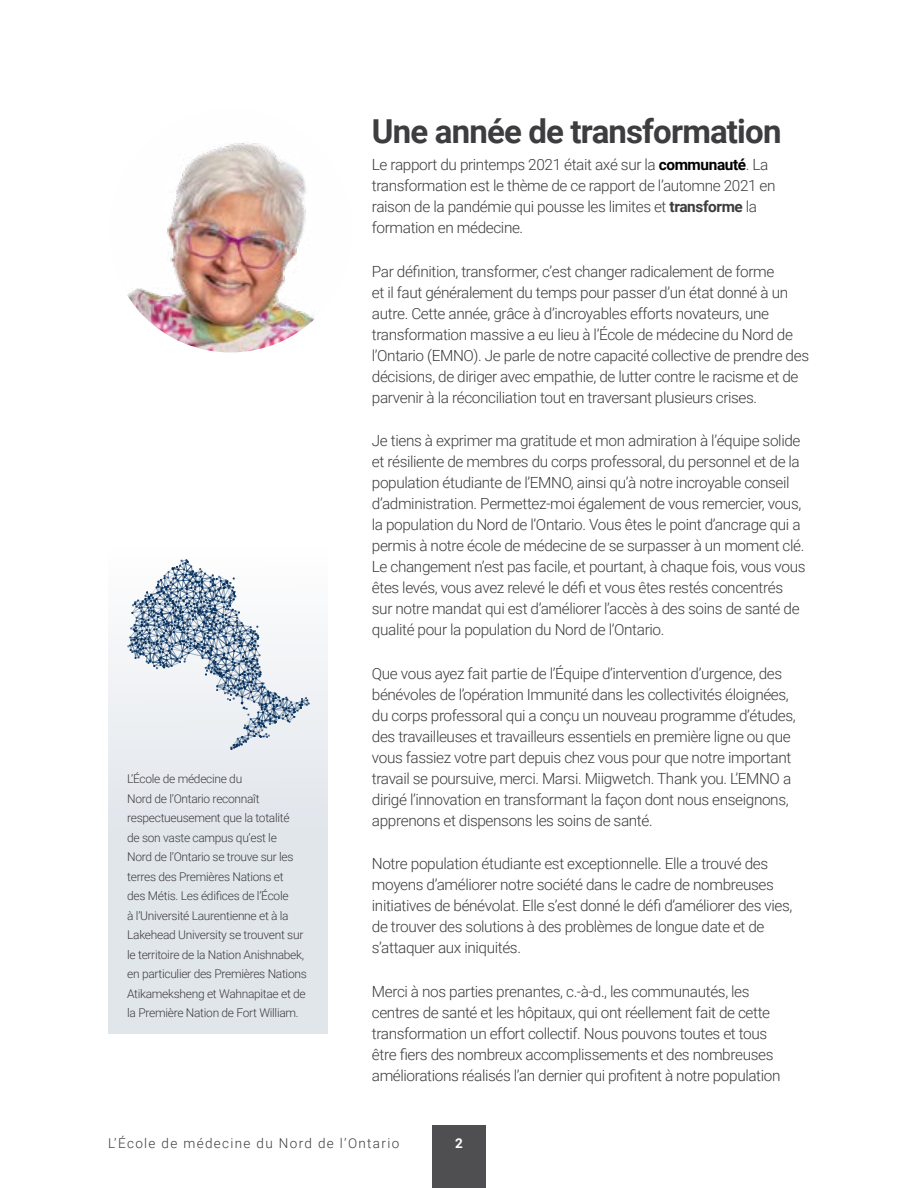
<style>
.page{position:relative;width:918px;height:1188px;background:#fff}
.page>*{position:absolute;margin:0;border:0;box-sizing:border-box;transform-origin:0 0}
.t1{font:700 33px "Roboto";letter-spacing:-.025em;color:#3d3c3e}
.t2{font:300 15.3px/21px "Roboto";letter-spacing:-.025em;color:#3d3c3e}
.t3{font:300 13.5px "Roboto";letter-spacing:.1em;color:#3d3c3e}
.t4{font:700 13.5px "Roboto";color:#fff}
.t5{font:300 12px/19.5px "Roboto";letter-spacing:-.025em;color:#3d3c3e}
.s1{font-weight:700;color:#000}
.s2{font-weight:700}
</style>
<div class="page">
<div style="left:432px;top:1125px;width:54px;height:63px;background:#4f4f51"></div>
<div style="left:108px;top:510px;width:220px;height:523px;background:linear-gradient(to bottom,#fdfdfe,#d9e0e6)"></div>
<img style="left:108px;top:108px;width:245px;height:244px;border-radius:122px">
<svg style="left:128px;top:559px;width:181px;height:191px"></svg>
<p class="t5" style="left:127px;top:769px;width:181px">L’École de médecine du<br>Nord de l’Ontario reconnaît respectueusement que la totalité<br>de son vaste campus qu’est le<br>Nord de l’Ontario se trouve sur les terres des Premières Nations et<br>des Métis. Les édifices de l’École<br>à l’Université Laurentienne et à la Lakehead University se trouvent sur le territoire de la Nation Anishnabek, en particulier des Premières Nations Atikameksheng et Wahnapitae et de la Première Nation de Fort William.</p>
<h1 class="t1" style="left:372px;top:108px;width:411px">Une année de transformation</h1>
<p class="t2" style="left:372px;top:154px;width:405px">Le rapport du printemps 2021 était axé sur la <span class="s1">communauté</span>. La transformation est le thème de ce rapport de l’automne 2021 en raison de la pandémie qui pousse les limites et <span class="s2">transforme</span> la formation en médecine.</p>
<p class="t2" style="left:372px;top:260px;width:439px">Par définition, transformer, c’est changer radicalement de forme<br>et il faut généralement du temps pour passer d’un état donné à un autre. Cette année, grâce à d’incroyables efforts novateurs, une transformation massive a eu lieu à l’École de médecine du Nord de l’Ontario (EMNO). Je parle de notre capacité collective de prendre des décisions, de diriger avec empathie, de lutter contre le racisme et de parvenir à la réconciliation tout en traversant plusieurs crises.</p>
<p class="t2" style="left:372px;top:430px;width:435px">Je tiens à exprimer ma gratitude et mon admiration à l’équipe solide et résiliente de membres du corps professoral, du personnel et de la population étudiante de l’EMNO, ainsi qu’à notre incroyable conseil d’administration. Permettez-moi également de vous remercier, vous, la population du Nord de l’Ontario. Vous êtes le point d’ancrage qui a permis à notre école de médecine de se surpasser à un moment clé.<br>Le changement n’est pas facile, et pourtant, à chaque fois, vous vous êtes levés, vous avez relevé le défi et vous êtes restés concentrés sur notre mandat qui est d’améliorer l’accès à des soins de santé de qualité pour la population du Nord de l’Ontario.</p>
<p class="t2" style="left:372px;top:662px;width:425px">Que vous ayez fait partie de l’Équipe d’intervention d’urgence, des bénévoles de l’opération Immunité dans les collectivités éloignées, du corps professoral qui a conçu un nouveau programme d’études, des travailleuses et travailleurs essentiels en première ligne ou que vous fassiez votre part depuis chez vous pour que notre important travail se poursuive, merci. Marsi. Miigwetch. Thank you. L’EMNO a dirigé l’innovation en transformant la façon dont nous enseignons, apprenons et dispensons les soins de santé.</p>
<p class="t2" style="left:372px;top:853px;width:422px">Notre population étudiante est exceptionnelle. Elle a trouvé des moyens d’améliorer notre société dans le cadre de nombreuses initiatives de bénévolat. Elle s’est donné le défi d’améliorer des vies, de trouver des solutions à des problèmes de longue date et de s’attaquer aux iniquités.</p>
<p class="t2" style="left:372px;top:980px;width:410px">Merci à nos parties prenantes, c.-à-d., les communautés, les centres de santé et les hôpitaux, qui ont réellement fait de cette transformation un effort collectif. Nous pouvons toutes et tous être fiers des nombreux accomplissements et des nombreuses améliorations réalisés l’an dernier qui profitent à notre population</p>
<p class="t3" style="left:108px;top:1133px;width:293px">L’École de médecine du Nord de l’Ontario</p>
<p class="t4" style="left:455px;top:1133px;width:9px">2</p>
</div>
